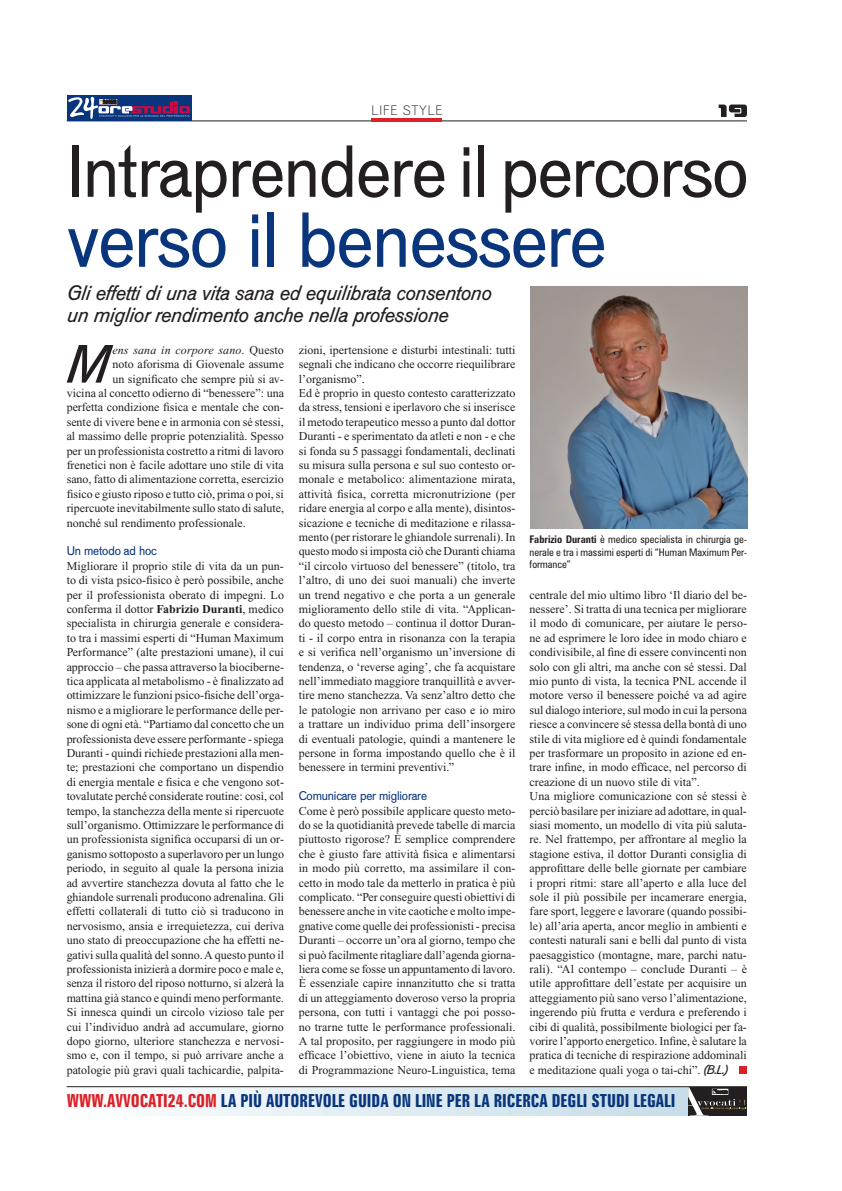
<style>
.page{position:relative;width:842px;height:1191px;background:#fff}
.page>*{position:absolute;margin:0;border:0;box-sizing:border-box;transform-origin:0 0}
.t1{font:500 74px "VE15";color:#08357c}
.t2{font:500 70px "VE15";color:#231f20}
.t3{font:italic 500 51.2px "VE15";color:#231f20}
.t4{font:italic 500 20px/22px "VE15";color:#231f20}
.t5{font:700 extra-condensed 18px "Zurich BT";color:#08357c}
.t6{font:300 13px "VE15";letter-spacing:.1em;color:#231f20}
.t7{font:12px/14.4px "Times New Roman";color:#231f20;text-align:justify}
.t8{font:500 12px "VE15";color:#08357c}
.t9{font:italic 12px "Times New Roman";letter-spacing:.01em;color:#231f20}
.t10{font:condensed 10.5px/12.6px "Zurich BT";color:#231f20;text-align:justify}
.s1{font-style:normal}
.s2{font-weight:700}
.s3{font-family:"VE15";font-weight:500;font-style:italic}
.s4{color:#da2128}
</style>
<div class="page">
<div style="left:67px;top:1087px;width:680px;height:29px;background:linear-gradient(to right,#fefeff,#c0d9e6)"></div>
<hr style="left:67px;top:120px;width:680px;height:1px;background:#231f20">
<hr style="left:67px;top:1086px;width:680px;height:1px;background:#231f20">
<svg style="left:688px;top:1087px;width:59px;height:29px;background:#454241"></svg>
<div style="left:67px;top:95px;width:124px;height:25px;background:#08357c"></div>
<svg style="left:68px;top:97px;width:122px;height:22px"></svg>
<svg style="left:719px;top:105px;width:28px;height:12px"></svg>
<div style="left:740px;top:1067px;width:7px;height:7px;background:#da2128"></div>
<hr style="left:371px;top:118px;width:71px;height:3px;background:#da2128">
<img style="left:530px;top:286px;width:218px;height:242px">
<p class="t6" style="left:371px;top:106px;width:72px">LIFE STYLE</p>
<h2 class="t2" style="left:67px;top:146px;width:682px">Intraprendere il percorso</h2>
<h1 class="t1" style="left:67px;top:213px;width:540px">verso il benessere</h1>
<h3 class="t4" style="left:67px;top:284px;width:426px">Gli effetti di una vita sana ed equilibrata consentono un miglior rendimento anche nella professione</h3>
<h3 class="t3" style="left:66px;top:345px;width:43px">M</h3>
<p class="t9" style="left:112px;top:345px;width:173px">ens sana in corpore sano<span class="s1">. Questo</span></p>
<p class="t7" style="left:112px;top:358px;width:173px">noto aforisma di Giovenale assume</p>
<p class="t7" style="left:112px;top:373px;width:173px">un significato che sempre più si av-</p>
<p class="t7" style="left:67px;top:387px;width:219px">vicina al concetto odierno di “benessere”: una</p>
<p class="t7" style="left:67px;top:401px;width:219px">perfetta condizione fisica e mentale che con-</p>
<p class="t7" style="left:67px;top:416px;width:219px">sente di vivere bene e in armonia con sé stessi,</p>
<p class="t7" style="left:67px;top:430px;width:219px">al massimo delle proprie potenzialità. Spesso</p>
<p class="t7" style="left:67px;top:445px;width:219px">per un professionista costretto a ritmi di lavoro</p>
<p class="t7" style="left:67px;top:459px;width:219px">frenetici non è facile adottare uno stile di vita</p>
<p class="t7" style="left:67px;top:473px;width:219px">sano, fatto di alimentazione corretta, esercizio</p>
<p class="t7" style="left:67px;top:488px;width:219px">fisico e giusto riposo e tutto ciò, prima o poi, si</p>
<p class="t7" style="left:67px;top:502px;width:219px">ripercuote inevitabilmente sullo stato di salute,</p>
<p class="t7" style="left:67px;top:517px;width:181px">nonché sul rendimento professionale.</p>
<p class="t8" style="left:67px;top:547px;width:91px">Un metodo ad hoc</p>
<p class="t7" style="left:67px;top:560px;width:219px">Migliorare il proprio stile di vita da un pun&shy;to di vista psico-fisico è però possibile, anche per il professionista oberato di impegni. Lo conferma il dottor <span class="s2">Fabrizio Duranti</span>, medico specialista in chirurgia generale e considera&shy;to tra i massimi esperti di “Human Maximum Performance” (alte prestazioni umane), il cui approccio – che passa attraverso la biociberne&shy;tica applicata al metabolismo - è finalizzato ad ottimizzare le funzioni psico-fisiche dell’orga&shy;nismo e a migliorare le performance delle per&shy;sone di ogni età. “Partiamo dal concetto che un professionista deve essere performante - spiega Duranti - quindi richiede prestazioni alla men&shy;te; prestazioni che comportano un dispendio di energia mentale e fisica e che vengono sot&shy;tovalutate perché considerate routine: così, col tempo, la stanchezza della mente si ripercuote sull’organismo. Ottimizzare le performance di un professionista significa occuparsi di un or&shy;ganismo sottoposto a superlavoro per un lungo periodo, in seguito al quale la persona inizia ad avvertire stanchezza dovuta al fatto che le ghiandole surrenali producono adrenalina. Gli effetti collaterali di tutto ciò si traducono in nervosismo, ansia e irrequietezza, cui deriva uno stato di preoccupazione che ha effetti ne&shy;gativi sulla qualità del sonno. A questo punto il professionista inizierà a dormire poco e male e, senza il ristoro del riposo notturno, si alzerà la mattina già stanco e quindi meno performante.<br>Si innesca quindi un circolo vizioso tale per cui l’individuo andrà ad accumulare, giorno dopo giorno, ulteriore stanchezza e nervosi&shy;smo e, con il tempo, si può arrivare anche a patologie più gravi quali tachicardie, palpita-</p>
<p class="t7" style="left:299px;top:344px;width:218px;text-align:left">zioni, ipertensione e disturbi intestinali: tutti segnali che indicano che occorre riequilibrare l’organismo”.<br>Ed è proprio in questo contesto caratterizzato da stress, tensioni e iperlavoro che si inserisce il metodo terapeutico messo a punto dal dottor Duranti - e sperimentato da atleti e non - e che si fonda su 5 passaggi fondamentali, declinati su misura sulla persona e sul suo contesto or&shy;monale e metabolico: alimentazione mirata, attività fisica, corretta micronutrizione (per ridare energia al corpo e alla mente), disintos&shy;sicazione e tecniche di meditazione e rilassa&shy;mento (per ristorare le ghiandole surrenali). In questo modo si imposta ciò che Duranti chiama “il circolo virtuoso del benessere” (titolo, tra l’altro, di uno dei suoi manuali) che inverte un trend negativo e che porta a un generale miglioramento dello stile di vita. “Applican&shy;do questo metodo – continua il dottor Duran&shy;ti - il corpo entra in risonanza con la terapia e si verifica nell’organismo un’inversione di tendenza, o ‘reverse aging’, che fa acquistare nell’immediato maggiore tranquillità e avver&shy;tire meno stanchezza. Va senz’altro detto che le patologie non arrivano per caso e io miro a trattare un individuo prima dell’insorgere di eventuali patologie, quindi a mantenere le persone in forma impostando quello che è il benessere in termini preventivi.”</p>
<p class="t8" style="left:299px;top:791px;width:130px">Comunicare per migliorare</p>
<p class="t7" style="left:299px;top:805px;width:218px">Come è però possibile applicare questo meto&shy;do se la quotidianità prevede tabelle di marcia piuttosto rigorose? È semplice comprendere che è giusto fare attività fisica e alimentarsi in modo più corretto, ma assimilare il con&shy;cetto in modo tale da metterlo in pratica è più complicato. “Per conseguire questi obiettivi di benessere anche in vite caotiche e molto impe&shy;gnative come quelle dei professionisti - precisa Duranti – occorre un’ora al giorno, tempo che si può facilmente ritagliare dall’agenda giorna&shy;liera come se fosse un appuntamento di lavoro.<br>È essenziale capire innanzitutto che si tratta di un atteggiamento doveroso verso la propria persona, con tutti i vantaggi che poi posso&shy;no trarne tutte le performance professionali.<br>A tal proposito, per raggiungere in modo più efficace l’obiettivo, viene in aiuto la tecnica di Programmazione Neuro-Linguistica, tema</p>
<p class="t10" style="left:530px;top:534px;width:219px"><span class="s2">Fabrizio Duranti</span> è medico specialista in chirurgia ge&shy;nerale e tra i massimi esperti di “Human Maximum Per&shy;formance”</p>
<p class="t7" style="left:530px;top:589px;width:219px;text-align:left">centrale del mio ultimo libro ‘Il diario del be&shy;nessere’. Si tratta di una tecnica per migliorare il modo di comunicare, per aiutare le perso&shy;ne ad esprimere le loro idee in modo chiaro e condivisibile, al fine di essere convincenti non solo con gli altri, ma anche con sé stessi. Dal mio punto di vista, la tecnica PNL accende il motore verso il benessere poiché va ad agire sul dialogo interiore, sul modo in cui la persona riesce a convincere sé stessa della bontà di uno stile di vita migliore ed è quindi fondamentale per trasformare un proposito in azione ed en&shy;trare infine, in modo efficace, nel percorso di creazione di un nuovo stile di vita”.<br>Una migliore comunicazione con sé stessi è perciò basilare per iniziare ad adottare, in qual&shy;siasi momento, un modello di vita più saluta&shy;re. Nel frattempo, per affrontare al meglio la stagione estiva, il dottor Duranti consiglia di approfittare delle belle giornate per cambiare i propri ritmi: stare all’aperto e alla luce del sole il più possibile per incamerare energia, fare sport, leggere e lavorare (quando possibi&shy;le) all’aria aperta, ancor meglio in ambienti e contesti naturali sani e belli dal punto di vista paesaggistico (montagne, mare, parchi natu&shy;rali). “Al contempo – conclude Duranti – è utile approfittare dell’estate per acquisire un atteggiamento più sano verso l’alimentazione, ingerendo più frutta e verdura e preferendo i cibi di qualità, possibilmente biologici per fa&shy;vorire l’apporto energetico. Infine, è salutare la pratica di tecniche di respirazione addominali e meditazione quali yoga o tai-chi”. <span class="s3">(B.L.)</span></p>
<h3 class="t5" style="left:67px;top:1094px;width:610px"><span class="s4">WWW.AVVOCATI24.COM</span> LA PIÙ AUTOREVOLE GUIDA ON LINE PER LA RICERCA DEGLI STUDI LEGALI</h3>
</div>
